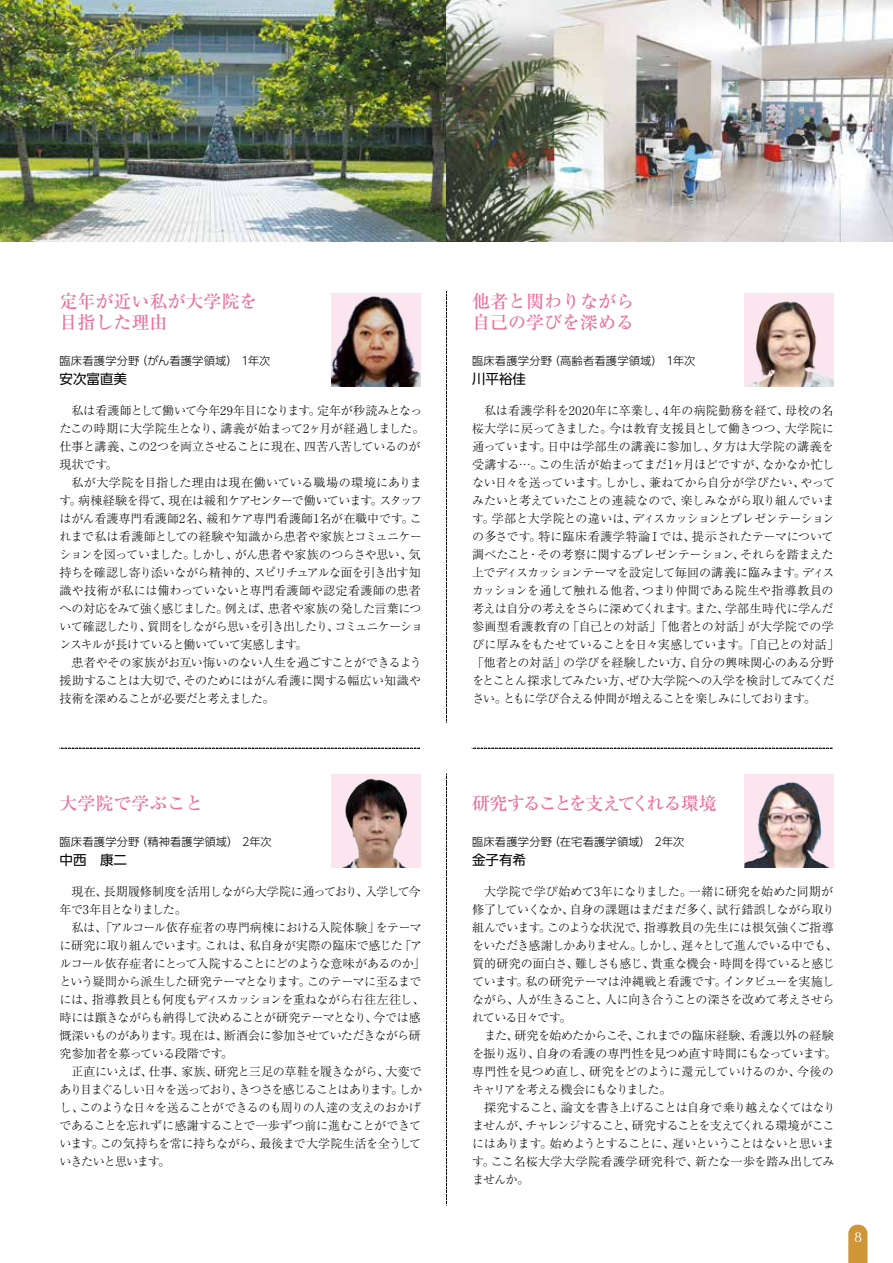
<style>
.page{position:relative;width:893px;height:1263px;background:#fff}
.page>*{position:absolute;margin:0;border:0;box-sizing:border-box;transform-origin:0 0}
.t1{font:500 18px/21px "Ryumin Pr 6 N";color:#eb6d9a}
.t2{font:500 18px "Ryumin Pr 6 N";letter-spacing:-.105em;color:#eb6d9a}
.t3{font:13.5px "UD Shin Go Pr 6";color:#000}
.t4{font:300 12px/18px "Ryumin Pr 6 N";letter-spacing:-.03em;color:#000}
.t5{font:300 11.25px "UD Shin Go Pr 6";letter-spacing:.015em;color:#000}
</style>
<div class="page">
<svg style="left:848px;top:1225px;width:19px;height:38px"></svg>
<img style="left:0;top:0;width:893px;height:242px">
<img style="left:332px;top:293px;width:89px;height:93px">
<img style="left:744px;top:293px;width:89px;height:93px">
<img style="left:332px;top:775px;width:89px;height:92px">
<div style="left:744px;top:774px;width:89px;height:93px;background:#fbe6ef"></div>
<img style="left:744px;top:782px;width:84px;height:85px">
<svg style="left:60px;top:748px;width:361px;height:1px"></svg>
<svg style="left:472px;top:748px;width:361px;height:1px"></svg>
<svg style="left:446px;top:774px;width:1px;height:431px"></svg>
<svg style="left:446px;top:291px;width:1px;height:432px"></svg>
<h1 class="t1" style="left:60px;top:290px;width:200px">定年が近い私が大学院を目指した理由</h1>
<p class="t5" style="left:60px;top:351px;width:212px">臨床看護学分野（がん看護学領域） 1年次</p>
<p class="t3" style="left:60px;top:368px;width:69px">安次富直美</p>
<p class="t4" style="left:60px;top:401px;width:366px;text-indent:12px">私は看護師として働いて今年29年目になります。定年が秒読みとなったこの時期に大学院生となり、講義が始まって2ヶ月が経過しました。仕事と講義、この2つを両立させることに現在、四苦八苦しているのが現状です。</p>
<p class="t4" style="left:60px;top:473px;width:365px;text-indent:12px">私が大学院を目指した理由は現在働いている職場の環境にあります。病棟経験を得て、現在は緩和ケアセンターで働いています。スタッフはがん看護専門看護師2名、緩和ケア専門看護師1名が在職中です。これまで私は看護師としての経験や知識から患者や家族とコミュニケーションを図っていました。しかし、がん患者や家族のつらさや思い、気持ちを確認し寄り添いながら精神的、スピリチュアルな面を引き出す知識や技術が私には備わっていないと専門看護師や認定看護師の患者への対応をみて強く感じました。例えば、患者や家族の発した言葉について確認したり、質問をしながら思いを引き出したり、コミュニケーションスキルが長けていると働いていて実感します。</p>
<p class="t4" style="left:60px;top:653px;width:364px;text-align:justify;text-indent:12px">患者やその家族がお互い悔いのない人生を過ごすことができるよう援助することは大切で、そのためにはがん看護に関する幅広い知識や技術を深めることが必要だと考えました。</p>
<h1 class="t1" style="left:60px;top:791px;width:146px">大学院で学ぶこと</h1>
<p class="t5" style="left:60px;top:832px;width:214px">臨床看護学分野（精神看護学領域） 2年次</p>
<p class="t3" style="left:60px;top:849px;width:69px">中西　康二</p>
<p class="t4" style="left:60px;top:881px;width:362px;text-indent:12px">現在、長期履修制度を活用しながら大学院に通っており、入学して今年で3年目となりました。</p>
<p class="t4" style="left:60px;top:917px;width:367px;text-indent:12px">私は、「アルコール依存症者の専門病棟における入院体験」をテーマに研究に取り組んでいます。これは、私自身が実際の臨床で感じた「アルコール依存症者にとって入院することにどのような意味があるのか」という疑問から派生した研究テーマとなります。このテーマに至るまでには、指導教員とも何度もディスカッションを重ねながら右往左往し、時には躓きながらも納得して決めることが研究テーマとなり、今では感慨深いものがあります。現在は、断酒会に参加させていただきながら研究参加者を募っている段階です。</p>
<p class="t4" style="left:60px;top:1061px;width:364px;text-align:justify;text-indent:12px">正直にいえば、仕事、家族、研究と三足の草鞋を履きながら、大変であり目まぐるしい日々を送っており、きつさを感じることはあります。しかし、このような日々を送ることができるのも周りの人達の支えのおかげであることを忘れずに感謝することで一歩ずつ前に進むことができています。この気持ちを常に持ちながら、最後まで大学院生活を全うしていきたいと思います。</p>
<h1 class="t1" style="left:472px;top:290px;width:163px">他者と関わりながら自己の学びを深める</h1>
<p class="t5" style="left:472px;top:351px;width:225px">臨床看護学分野（高齢者看護学領域） 1年次</p>
<p class="t3" style="left:472px;top:368px;width:55px">川平裕佳</p>
<p class="t4" style="left:472px;top:401px;width:369px;text-indent:12px">私は看護学科を2020年に卒業し、4年の病院勤務を経て、母校の名桜大学に戻ってきました。今は教育支援員として働きつつ、大学院に通っています。日中は学部生の講義に参加し、夕方は大学院の講義を受講する…。この生活が始まってまだ1ヶ月ほどですが、なかなか忙しない日々を送っています。しかし、兼ねてから自分が学びたい、やってみたいと考えていたことの連続なので、楽しみながら取り組んでいます。学部と大学院との違いは、ディスカッションとプレゼンテーションの多さです。特に臨床看護学特論Ⅰでは、提示されたテーマについて調べたこと・その考察に関するプレゼンテーション、それらを踏まえた上でディスカッションテーマを設定して毎回の講義に臨みます。ディスカッションを通して触れる他者、つまり仲間である院生や指導教員の考えは自分の考えをさらに深めてくれます。また、学部生時代に学んだ参画型看護教育の「自己との対話」「他者との対話」が大学院での学びに厚みをもたせていることを日々実感しています。「自己との対話」「他者との対話」の学びを経験したい方、自分の興味関心のある分野をとことん探求してみたい方、ぜひ大学院への入学を検討してみてください。ともに学び合える仲間が増えることを楽しみにしております。</p>
<h1 class="t2" style="left:472px;top:789px;width:246px">研究することを支えてくれる環境</h1>
<p class="t5" style="left:472px;top:832px;width:214px">臨床看護学分野（在宅看護学領域） 2年次</p>
<p class="t3" style="left:472px;top:849px;width:55px">金子有希</p>
<p class="t4" style="left:472px;top:881px;width:367px;text-indent:12px">大学院で学び始めて3年になりました。一緒に研究を始めた同期が修了していくなか、自身の課題はまだまだ多く、試行錯誤しながら取り組んでいます。このような状況で、指導教員の先生には根気強くご指導をいただき感謝しかありません。しかし、遅々として進んでいる中でも、質的研究の面白さ、難しさも感じ、貴重な機会・時間を得ていると感じています。私の研究テーマは沖縄戦と看護です。インタビューを実施しながら、人が生きること、人に向き合うことの深さを改めて考えさせられている日々です。</p>
<p class="t4" style="left:472px;top:1025px;width:366px;text-indent:12px">また、研究を始めたからこそ、これまでの臨床経験、看護以外の経験を振り返り、自身の看護の専門性を見つめ直す時間にもなっています。専門性を見つめ直し、研究をどのように還元していけるのか、今後のキャリアを考える機会にもなりました。</p>
<p class="t4" style="left:472px;top:1097px;width:365px;text-align:justify;text-indent:12px">探究すること、論文を書き上げることは自身で乗り越えなくてはなりませんが、チャレンジすること、研究することを支えてくれる環境がここにはあります。始めようとすることに、遅いということはないと思います。ここ名桜大学大学院看護学研究科で、新たな一歩を踏み出してみませんか。</p>
</div>
